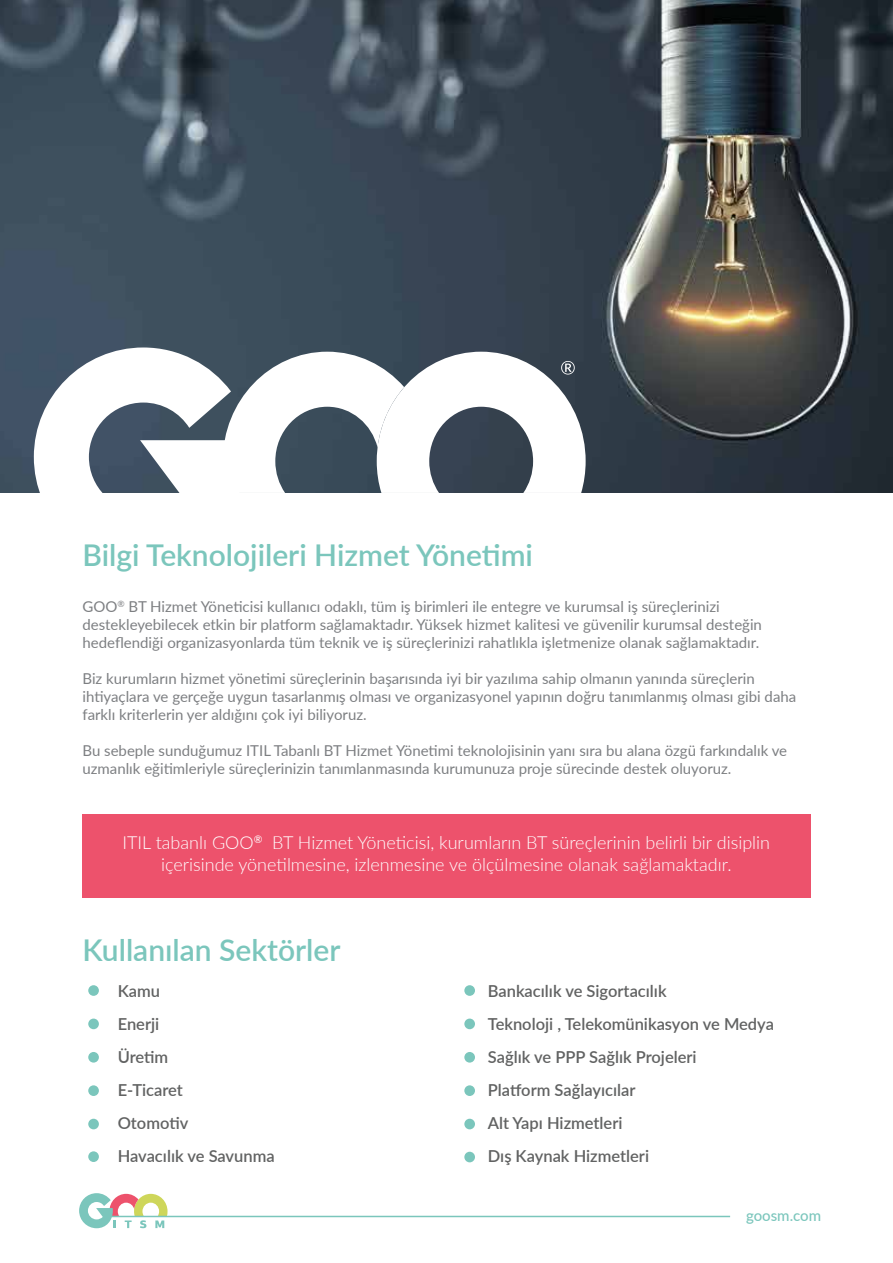
<style>
.page{position:relative;width:893px;height:1263px;background:#fff}
.page>*{position:absolute;margin:0;border:0;box-sizing:border-box;transform-origin:0 0}
.t1{font:600 30px "Lato";color:#7bc6bc}
.t2{font:300 18px/22.5px "Lato";color:#fff;text-align:center}
.t3{font:600 16.5px/33px "Lato";color:#616262}
.t4{font:15px/18px "Lato";color:#7d7f82}
.t5{font:500 15px "Lato";color:#7bc6bc}
</style>
<div class="page">
<img style="left:0;top:0;width:893px;height:493px">
<div style="left:82px;top:814px;width:728px;height:84px;background:#ed526c"></div>
<svg style="left:34px;top:347px;width:210px;height:146px"></svg>
<div style="left:88px;top:985px;width:11px;height:11px;background:#7bc6bc;border-radius:50%"></div>
<div style="left:88px;top:1018px;width:11px;height:11px;background:#7bc6bc;border-radius:50%"></div>
<div style="left:88px;top:1052px;width:11px;height:10px;background:#7bc6bc;border-radius:50%"></div>
<div style="left:88px;top:1085px;width:11px;height:11px;background:#7bc6bc;border-radius:50%"></div>
<div style="left:88px;top:1119px;width:11px;height:10px;background:#7bc6bc;border-radius:50%"></div>
<div style="left:88px;top:1151px;width:11px;height:11px;background:#7bc6bc;border-radius:50%"></div>
<div style="left:464px;top:985px;width:11px;height:11px;background:#7bc6bc;border-radius:50%"></div>
<div style="left:464px;top:1018px;width:11px;height:11px;background:#7bc6bc;border-radius:50%"></div>
<div style="left:464px;top:1052px;width:11px;height:10px;background:#7bc6bc;border-radius:50%"></div>
<div style="left:464px;top:1085px;width:11px;height:11px;background:#7bc6bc;border-radius:50%"></div>
<div style="left:464px;top:1119px;width:11px;height:10px;background:#7bc6bc;border-radius:50%"></div>
<div style="left:464px;top:1152px;width:11px;height:10px;background:#7bc6bc;border-radius:50%"></div>
<hr style="left:109px;top:1216px;width:621px;height:1px;background:#7bc6bc">
<svg style="left:79px;top:1193px;width:89px;height:35px"></svg>
<svg style="left:223px;top:352px;width:363px;height:141px"></svg>
<h1 class="t1" style="left:82px;top:533px;width:452px">Bilgi Teknolojileri Hizmet Yönetimi</h1>
<p class="t4" style="left:82px;top:597px;width:681px">GOO<sup>®</sup> BT Hizmet Yöneticisi kullanıcı odaklı, tüm iş birimleri ile entegre ve kurumsal iş süreçlerinizi destekleyebilecek etkin bir platform sağlamaktadır. Yüksek hizmet kalitesi ve güvenilir kurumsal desteğin hedeflendiği organizasyonlarda tüm teknik ve iş süreçlerinizi rahatlıkla işletmenize olanak sağlamaktadır.</p>
<p class="t4" style="left:82px;top:669px;width:715px">Biz kurumların hizmet yönetimi süreçlerinin başarısında iyi bir yazılıma sahip olmanın yanında süreçlerin ihtiyaçlara ve gerçeğe uygun tasarlanmış olması ve organizasyonel yapının doğru tanımlanmış olması gibi daha farklı kriterlerin yer aldığını çok iyi biliyoruz.</p>
<p class="t4" style="left:82px;top:741px;width:706px">Bu sebeple sunduğumuz ITIL Tabanlı BT Hizmet Yönetimi teknolojisinin yanı sıra bu alana özgü farkındalık ve uzmanlık eğitimleriyle süreçlerinizin tanımlanmasında kurumunuza proje sürecinde destek oluyoruz.</p>
<p class="t2" style="left:123px;top:830px;width:649px">ITIL tabanlı GOO<sup>®</sup> BT Hizmet Yöneticisi, kurumların BT süreçlerinin belirli bir disiplin içerisinde yönetilmesine, izlenmesine ve ölçülmesine olanak sağlamaktadır.</p>
<h1 class="t1" style="left:82px;top:928px;width:259px">Kullanılan Sektörler</h1>
<p class="t3" style="left:118px;top:974px;width:159px">Kamu<br>Enerji<br>Üretim<br>E-Ticaret<br>Otomotiv<br>Havacılık ve Savunma</p>
<p class="t3" style="left:488px;top:974px;width:288px">Bankacılık ve Sigortacılık<br>Teknoloji , Telekomünikasyon ve Medya<br>Sağlık ve PPP Sağlık Projeleri<br>Platform Sağlayıcılar<br>Alt Yapı Hizmetleri<br>Dış Kaynak Hizmetleri</p>
<p class="t5" style="left:746px;top:1205px;width:77px">goosm.com</p>
</div>
